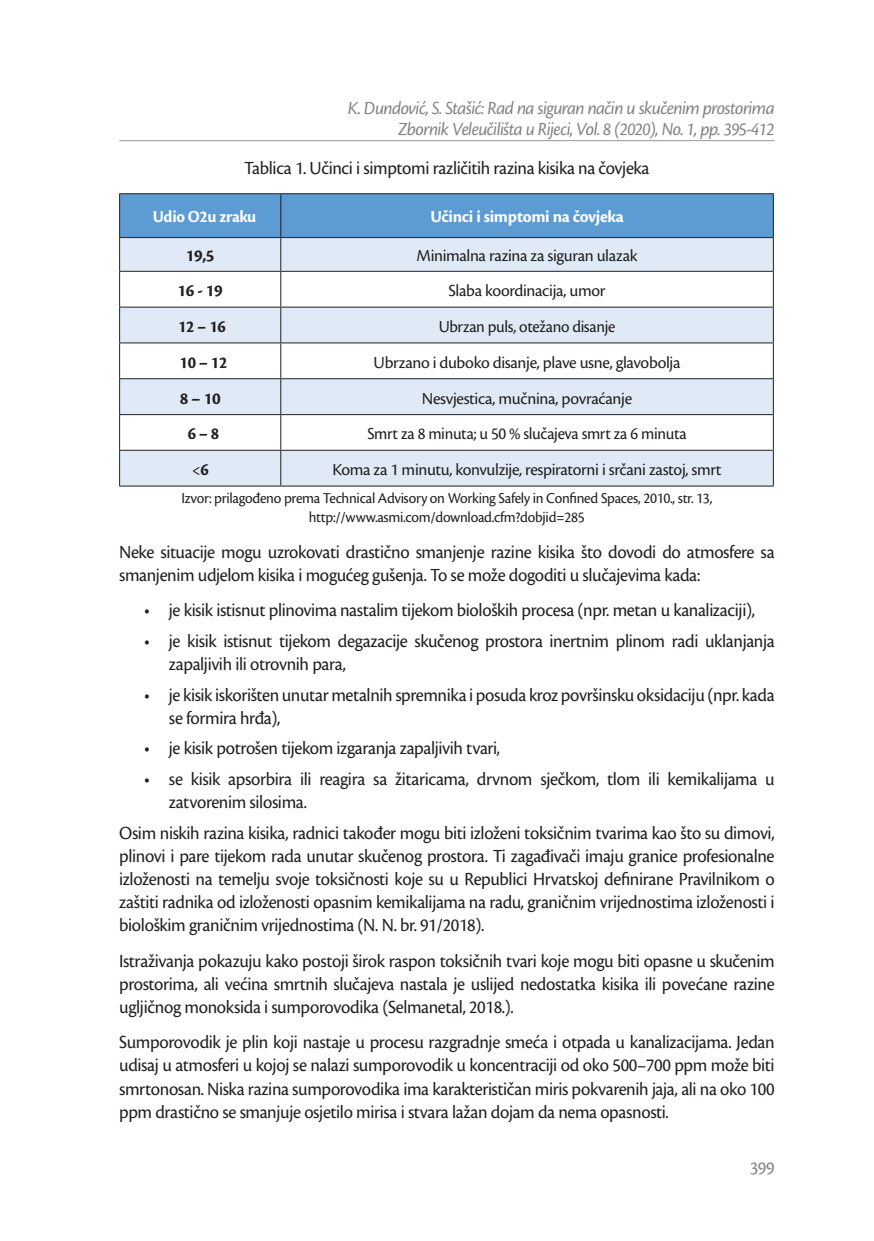
<style>
.page{position:relative;width:874px;height:1241px;background:#fff}
.page>*{position:absolute;margin:0;border:0;box-sizing:border-box;transform-origin:0 0}
.Opis_slike{font:19.25px/23.1px "Cronos Pro";letter-spacing:-.02em;color:#231f20;scale:.96 1}
.t1{font:italic 19.25px/21px "Cronos Pro";letter-spacing:-.035em;color:#808285;text-align:right;scale:.96 1}
.t2{font:19.25px "Cronos Pro";color:#808285;scale:.96 1}
.t3{font:17.5px "Cronos Pro";letter-spacing:-.02em;color:#231f20}
.t4{font:17.5px "Cronos Pro";letter-spacing:-.02em;color:#231f20;scale:.96 1}
.t5{font:700 17.5px "Cronos Pro";letter-spacing:-.02em;color:#fff}
.t6{font:700 17.5px "Cronos Pro";letter-spacing:-.02em;color:#231f20}
.t7{font:700 17.5px "Cronos Pro";letter-spacing:-.02em;color:#231f20;scale:.96 1}
.t8{font:700 17.5px "Cronos Pro";letter-spacing:-.02em;color:#fff;scale:.96 1}
.Izvor{font:15.75px/18.9px "Cronos Pro";letter-spacing:-.02em;color:#231f20;text-align:center;scale:.96 1}
.s1{font-weight:700}
.s2{font-size:17.5px}
</style>
<div class="page">
<hr style="left:119px;top:140px;width:655px;height:1px;background:#949698">
<div style="left:120px;top:194px;width:652px;height:43px;background:#5c9bd4"></div>
<svg style="left:120px;top:238px;width:652px;height:247px;fill:#dfeaf6"></svg>
<hr style="left:119px;top:193px;width:161px;height:1px;background:#231f20">
<hr style="left:119px;top:194px;width:1px;height:43px;background:#231f20">
<hr style="left:280px;top:193px;width:493px;height:1px;background:#231f20">
<hr style="left:280px;top:194px;width:1px;height:43px;background:#231f20">
<hr style="left:772px;top:194px;width:1px;height:43px;background:#231f20">
<hr style="left:119px;top:237px;width:161px;height:1px;background:#231f20">
<hr style="left:119px;top:238px;width:1px;height:33px;background:#231f20">
<hr style="left:280px;top:237px;width:493px;height:1px;background:#231f20">
<hr style="left:280px;top:238px;width:1px;height:33px;background:#231f20">
<hr style="left:772px;top:238px;width:1px;height:33px;background:#231f20">
<hr style="left:119px;top:271px;width:161px;height:1px;background:#231f20">
<hr style="left:119px;top:272px;width:1px;height:34px;background:#231f20">
<hr style="left:280px;top:271px;width:493px;height:1px;background:#231f20">
<hr style="left:280px;top:272px;width:1px;height:34px;background:#231f20">
<hr style="left:772px;top:272px;width:1px;height:34px;background:#231f20">
<hr style="left:119px;top:306px;width:161px;height:1px;background:#231f20">
<hr style="left:119px;top:307px;width:1px;height:35px;background:#231f20">
<hr style="left:280px;top:306px;width:493px;height:1px;background:#231f20">
<hr style="left:280px;top:307px;width:1px;height:35px;background:#231f20">
<hr style="left:772px;top:307px;width:1px;height:35px;background:#231f20">
<hr style="left:119px;top:342px;width:161px;height:1px;background:#231f20">
<hr style="left:119px;top:343px;width:1px;height:35px;background:#231f20">
<hr style="left:280px;top:342px;width:493px;height:1px;background:#231f20">
<hr style="left:280px;top:343px;width:1px;height:35px;background:#231f20">
<hr style="left:772px;top:343px;width:1px;height:35px;background:#231f20">
<hr style="left:119px;top:378px;width:161px;height:1px;background:#231f20">
<hr style="left:119px;top:379px;width:1px;height:35px;background:#231f20">
<hr style="left:280px;top:378px;width:493px;height:1px;background:#231f20">
<hr style="left:280px;top:379px;width:1px;height:35px;background:#231f20">
<hr style="left:772px;top:379px;width:1px;height:35px;background:#231f20">
<hr style="left:119px;top:414px;width:161px;height:1px;background:#231f20">
<hr style="left:119px;top:415px;width:1px;height:35px;background:#231f20">
<hr style="left:280px;top:414px;width:493px;height:1px;background:#231f20">
<hr style="left:280px;top:415px;width:1px;height:35px;background:#231f20">
<hr style="left:772px;top:415px;width:1px;height:35px;background:#231f20">
<hr style="left:119px;top:450px;width:161px;height:1px;background:#231f20">
<hr style="left:119px;top:450px;width:1px;height:35px;background:#231f20">
<hr style="left:280px;top:450px;width:493px;height:1px;background:#231f20">
<hr style="left:280px;top:450px;width:1px;height:35px;background:#231f20">
<hr style="left:772px;top:450px;width:1px;height:35px;background:#231f20">
<hr style="left:119px;top:485px;width:161px;height:1px;background:#231f20">
<hr style="left:280px;top:485px;width:493px;height:1px;background:#231f20">
<p class="t1" style="left:347px;top:98px;width:446px">K. Dundović, S. Stašić: Rad na siguran način u skučenim prostorima<br>Zbornik Veleučilišta u Rijeci, Vol. 8 (2020), No. 1, pp. 395-412</p>
<p class="Opis_slike" style="left:244px;top:156px;width:423px">Tablica 1. Učinci i simptomi različitih razina kisika na čovjeka</p>
<p class="t8" style="left:153px;top:207px;width:109px">Udio O2u zraku</p>
<p class="t5" style="left:430px;top:207px;width:195px">Učinci i simptomi na čovjeka</p>
<p class="t6" style="left:186px;top:246px;width:30px">19,5</p>
<p class="t3" style="left:416px;top:246px;width:222px">Minimalna razina za siguran ulazak</p>
<p class="t6" style="left:177px;top:280px;width:47px">16 - 19</p>
<p class="t3" style="left:448px;top:280px;width:158px">Slaba koordinacija, umor</p>
<p class="t7" style="left:178px;top:316px;width:51px">12 – 16</p>
<p class="t4" style="left:438px;top:316px;width:185px">Ubrzan puls, otežano disanje</p>
<p class="t7" style="left:179px;top:352px;width:51px">10 – 12</p>
<p class="t3" style="left:373px;top:352px;width:308px">Ubrzano i duboko disanje, plave usne, glavobolja</p>
<p class="t6" style="left:180px;top:388px;width:42px">8 – 10</p>
<p class="t3" style="left:421px;top:388px;width:212px">Nesvjestica, mučnina, povraćanje</p>
<p class="t7" style="left:187px;top:423px;width:34px">6 – 8</p>
<p class="t4" style="left:367px;top:423px;width:334px">Smrt za 8 minuta; u 50 % slučajeva smrt za 6 minuta</p>
<p class="t4" style="left:191px;top:459px;width:20px">&lt;<span class="s1">6</span></p>
<p class="t3" style="left:332px;top:459px;width:390px">Koma za 1 minutu, konvulzije, respiratorni i srčani zastoj, smrt</p>
<p class="Izvor" style="left:181px;top:489px;width:554px">Izvor: prilagođeno prema Technical Advisory on Working Safely in Confined Spaces, 2010., str. 13, http://www.asmi.com/download.cfm?dobjid=285</p>
<p class="Opis_slike" style="left:119px;top:540px;width:684px">Neke situacije mogu uzrokovati drastično smanjenje razine kisika što dovodi do atmosfere sa smanjenim udjelom kisika i mogućeg gušenja. To se može dogoditi u slučajevima kada:</p>
<p class="Opis_slike" style="left:144px;top:599px;width:637px">• je kisik istisnut plinovima nastalim tijekom bioloških procesa (npr. metan u kanalizaciji),</p>
<p class="Opis_slike" style="left:169px;top:629px;width:632px;text-indent:-25px">• je kisik istisnut tijekom degazacije skučenog prostora inertnim plinom radi uklanjanja zapaljivih ili otrovnih para,</p>
<p class="Opis_slike" style="left:169px;top:683px;width:632px;text-indent:-25px">• je kisik iskorišten unutar metalnih spremnika i posuda kroz površinsku oksidaciju (npr. kada se formira hrđa),</p>
<p class="Opis_slike" style="left:144px;top:736px;width:372px">• je kisik potrošen tijekom izgaranja zapaljivih tvari,</p>
<p class="Opis_slike" style="left:169px;top:767px;width:632px;text-indent:-25px">• se kisik apsorbira ili reagira sa žitaricama, drvnom sječkom, tlom ili kemikalijama u zatvorenim silosima.</p>
<p class="Opis_slike" style="left:119px;top:821px;width:684px;text-align:justify">Osim niskih razina kisika, radnici također mogu biti izloženi toksičnim tvarima kao što su dimovi, plinovi i pare tijekom rada unutar skučenog prostora. Ti zagađivači imaju granice profesionalne izloženosti na temelju svoje toksičnosti koje su u Republici Hrvatskoj definirane Pravilnikom o zaštiti radnika od izloženosti opasnim kemikalijama na radu, graničnim vrijednostima izloženosti i biološkim graničnim vrijednostima (N. N. br. 91/2018).</p>
<p class="Opis_slike" style="left:119px;top:948px;width:684px;text-align:justify">Istraživanja pokazuju kako postoji širok raspon toksičnih tvari koje mogu biti opasne u skučenim prostorima, ali većina smrtnih slučajeva nastala je uslijed nedostatka kisika ili povećane razine ugljičnog monoksida i sumporovodika (Selmanetal, 2018.).</p>
<p class="Opis_slike" style="left:119px;top:1030px;width:684px;text-align:justify">Sumporovodik je plin koji nastaje u procesu razgradnje smeća i otpada u kanalizacijama. Jedan udisaj u atmosferi u kojoj se nalazi sumporovodik u koncentraciji od oko 500<span class="s2">–</span>700 ppm može biti smrtonosan. Niska razina sumporovodika ima karakterističan miris pokvarenih jaja, ali na oko 100 ppm drastično se smanjuje osjetilo mirisa i stvara lažan dojam da nema opasnosti.</p>
<p class="t2" style="left:749px;top:1156px;width:27px">399</p>
</div>
